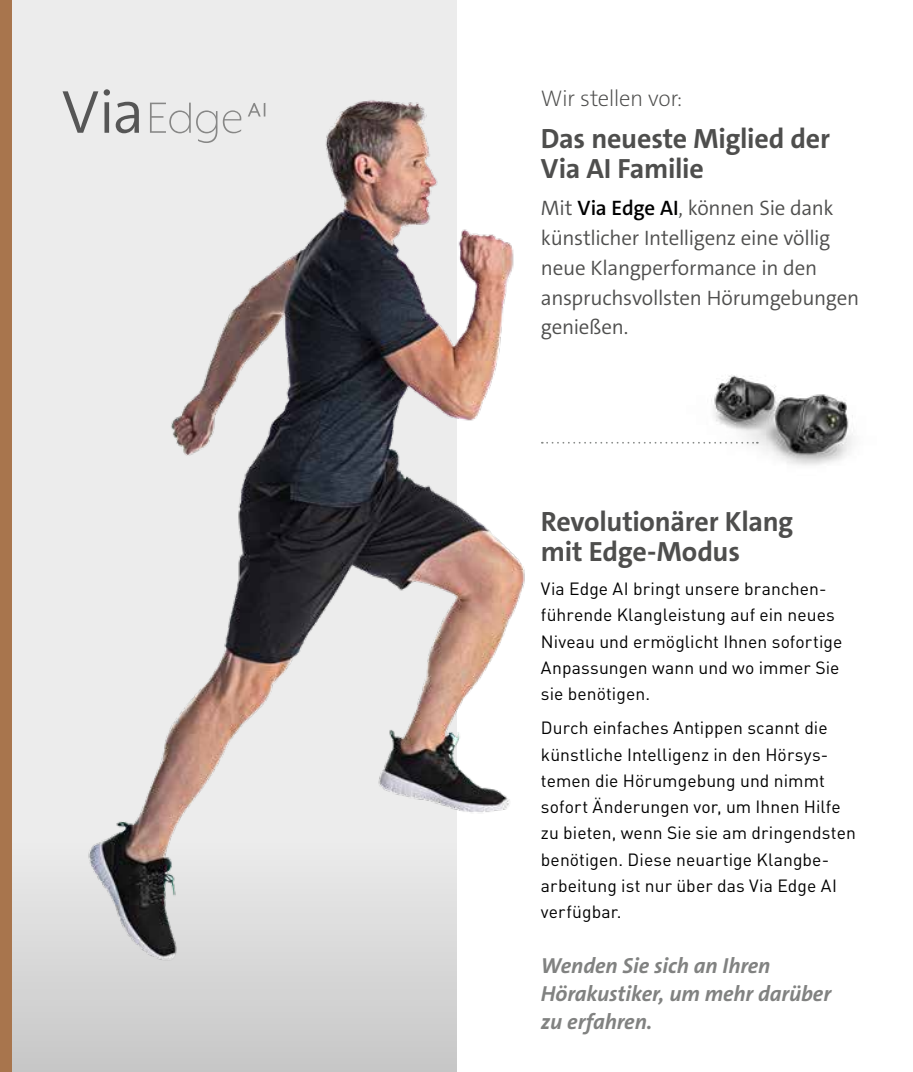
<style>
.page{position:relative;width:913px;height:1072px;background:#fff}
.page>*{position:absolute;margin:0;border:0;box-sizing:border-box;transform-origin:0 0}
.t1{font:700 28px/29.8px "The Sans C5";letter-spacing:-.01em;color:#4e4e4d}
.t2{font:200 22.75px "The Sans C5";letter-spacing:-.02em;color:#4e4e4d}
.t3{font:italic 700 21.88px/28px "The Sans C5";letter-spacing:-.005em;color:#818281}
.t4{font:300 21px/29.8px "The Sans C5";letter-spacing:-.015em;color:#4e4e4d}
.t5{font:17.5px/26.2px "DINOT";letter-spacing:.005em;color:#000}
.s1{font-weight:600;color:#000}
</style>
<div class="page">
<svg style="left:569px;top:442px;width:108px;height:1px"></svg>
<img style="left:677px;top:375px;width:176px;height:91px">
<img style="left:0;top:0;width:569px;height:1071px">
<h2 class="t2" style="left:541px;top:84px;width:143px">Wir stellen vor:</h2>
<h1 class="t1" style="left:541px;top:124px;width:291px">Das neueste Miglied der<br>Via AI Familie</h1>
<p class="t4" style="left:541px;top:193px;width:320px">Mit <span class="s1">Via Edge AI</span>, können Sie dank künstlicher Intelligenz eine völlig neue Klangperformance in den anspruchsvollsten Hörumgebungen genießen.</p>
<h1 class="t1" style="left:541px;top:507px;width:254px">Revolutionärer Klang mit Edge-Modus</h1>
<p class="t5" style="left:541px;top:575px;width:303px">Via Edge AI bringt unsere branchen&shy;führende Klangleistung auf ein neues<br>Niveau und ermöglicht Ihnen sofortige<br>Anpassungen wann und wo immer Sie sie benötigen.</p>
<p class="t5" style="left:541px;top:714px;width:316px">Durch einfaches Antippen scannt die künstliche Intelligenz in den Hörsys&shy;temen die Hörumgebung und nimmt sofort Änderungen vor, um Ihnen Hilfe zu bieten, wenn Sie sie am dringendsten benötigen. Diese neuartige Klangbe&shy;arbeitung ist nur über das Via Edge AI verfügbar.</p>
<p class="t3" style="left:541px;top:952px;width:292px">Wenden Sie sich an Ihren<br>Hörakustiker, um mehr darüber zu erfahren.</p>
</div>
